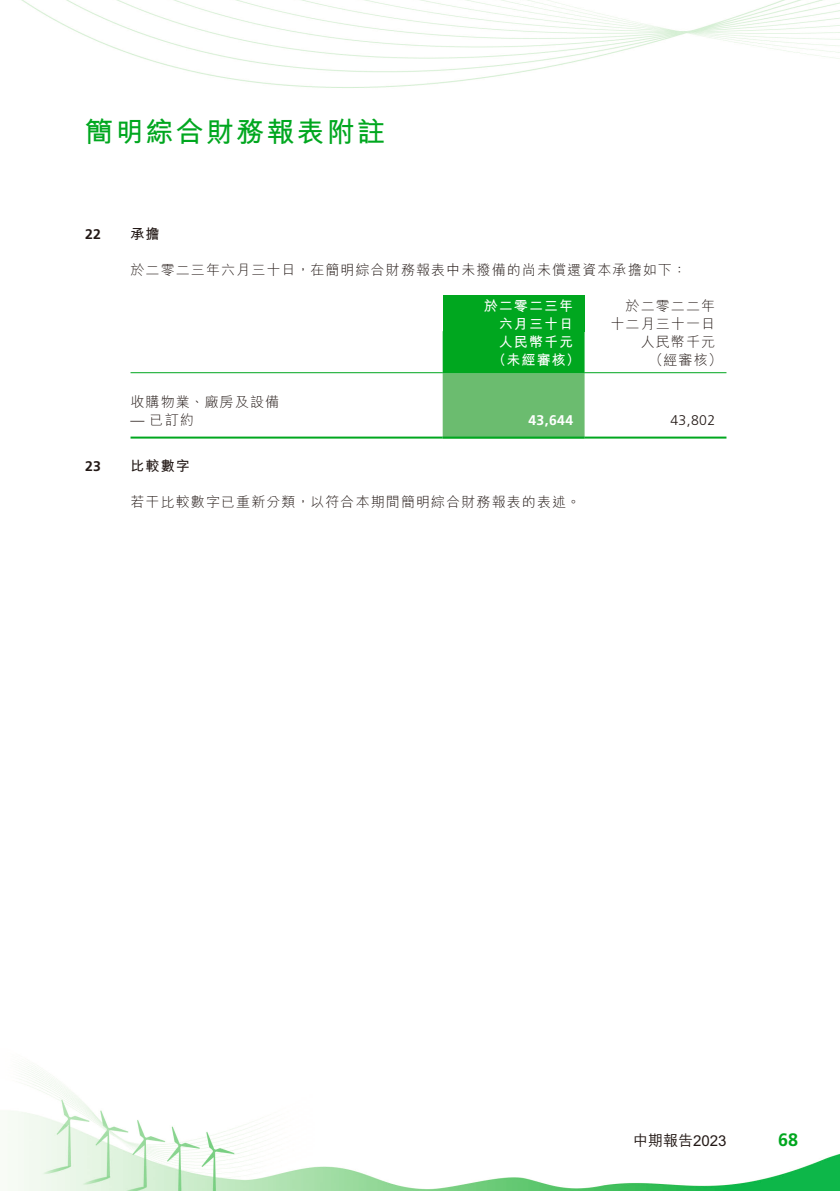
<style>
.page{position:relative;width:840px;height:1191px;background:#fff}
.page>*{position:absolute;margin:0;border:0;box-sizing:border-box;transform-origin:0 0}
.t1{font:700 28px "M Hei HK";letter-spacing:.08em;color:#00a71f}
.t2{font:700 18px "Frutiger LT Std";color:#00a71f}
.t3{font:500 15px "M Hei HK";color:#231916}
.t4{font:300 14px/18px "M Hei HK";letter-spacing:.08em;color:#231916;text-align:right}
.t5{font:700 14px/18px "M Hei HK";letter-spacing:.08em;color:#fff;text-align:right}
.t6{font:700 14px "M Hei HK";letter-spacing:.08em;color:#231916}
.t7{font:700 14px "Frutiger LT Std";color:#fff}
.t8{font:300 14px "Frutiger LT Std";color:#231916}
.t9{font:700 14px "Frutiger LT Std";color:#231916}
.s1{font-family:"Frutiger LT Std"}
</style>
<div class="page">
<img style="left:8px;top:1066px;width:831px;height:125px">
<img style="left:21px;top:0;width:818px;height:88px">
<div style="left:442px;top:295px;width:142px;height:36px;background:#00a71f"></div>
<svg style="left:442px;top:331px;width:142px;height:105px;background:#41b450"></svg>
<hr style="left:130px;top:372px;width:312px;height:1px;background:#00a71f">
<hr style="left:442px;top:372px;width:142px;height:1px;background:#00a71f">
<hr style="left:584px;top:372px;width:142px;height:1px;background:#00a71f">
<hr style="left:130px;top:436px;width:312px;height:2px;background:#00a71f">
<hr style="left:442px;top:436px;width:142px;height:2px;background:#00a71f">
<hr style="left:584px;top:436px;width:142px;height:2px;background:#00a71f">
<h1 class="t1" style="left:85px;top:111px;width:301px">簡明綜合財務報表附註</h1>
<p class="t9" style="left:85px;top:226px;width:17px">22</p>
<p class="t6" style="left:130px;top:224px;width:31px">承擔</p>
<p class="t4" style="left:130px;top:261px;width:557px">於二零二三年六月三十日，在簡明綜合財務報表中未撥備的尚未償還資本承擔如下：</p>
<p class="t5" style="left:483px;top:296px;width:91px">於二零二三年六月三十日</p>
<p class="t4" style="left:610px;top:297px;width:106px">於二零二二年十二月三十一日</p>
<p class="t5" style="left:498px;top:332px;width:76px">人民幣千元</p>
<p class="t4" style="left:640px;top:333px;width:76px">人民幣千元</p>
<p class="t5" style="left:492px;top:350px;width:90px">（未經審核）</p>
<p class="t4" style="left:648px;top:351px;width:74px">（經審核）</p>
<p class="t4" style="left:130px;top:393px;width:150px">收購物業、廠房及設備</p>
<p class="t4" style="left:130px;top:411px;width:65px"><span class="s1">—</span> 已訂約</p>
<p class="t7" style="left:528px;top:412px;width:46px">43,644</p>
<p class="t8" style="left:670px;top:413px;width:46px">43,802</p>
<p class="t9" style="left:85px;top:458px;width:17px">23</p>
<p class="t6" style="left:130px;top:456px;width:61px">比較數字</p>
<p class="t4" style="left:130px;top:493px;width:451px">若干比較數字已重新分類，以符合本期間簡明綜合財務報表的表述。</p>
<p class="t3" style="left:632px;top:1130px;width:95px">中期報告2023</p>
<p class="t2" style="left:777px;top:1129px;width:22px">68</p>
</div>
